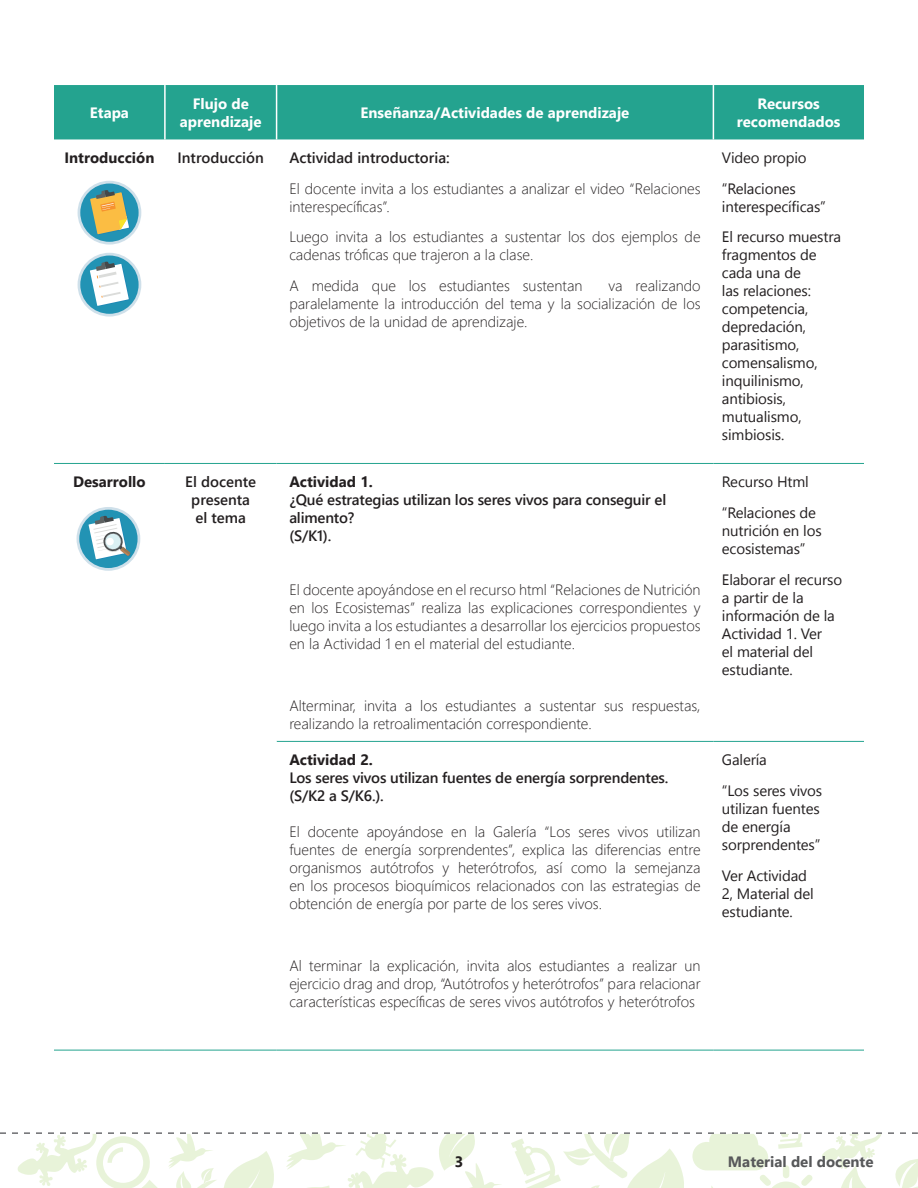
<style>
.page{position:relative;width:918px;height:1188px;background:#fff}
.page>*{position:absolute;margin:0;border:0;box-sizing:border-box;transform-origin:0 0}
.Tex_gen{font:300 15px/18px "Segoe UI";color:#231f20;text-align:justify}
.Tex_gen-2{font:15px/18px "Segoe UI";letter-spacing:-.01em;color:#231f20}
.Tex_gen-3{font:600 15px/18px "Segoe UI";letter-spacing:-.01em;color:#231f20}
.Tex_gen-4{font:700 15px/18px "Segoe UI";color:#fff;text-align:center}
.Tex_gen-5{font:700 15px "Segoe UI";color:#231f20}
.t1{font:700 15px "Segoe UI";color:#57585a}
.s1{font-weight:700}
</style>
<div class="page">
<svg style="left:0;top:1132px;width:918px;height:56px"></svg>
<div style="left:54px;top:85px;width:810px;height:54px;background:#24a38f"></div>
<hr style="left:164px;top:85px;width:2px;height:54px;background:#fff">
<hr style="left:276px;top:85px;width:1px;height:54px;background:#fff">
<hr style="left:713px;top:85px;width:1px;height:54px;background:#fff">
<hr style="left:277px;top:741px;width:436px;height:1px;background:#24a38f">
<hr style="left:713px;top:741px;width:151px;height:1px;background:#24a38f">
<hr style="left:54px;top:1050px;width:111px;height:1px;background:#24a38f">
<hr style="left:165px;top:1050px;width:112px;height:1px;background:#24a38f">
<hr style="left:277px;top:1050px;width:436px;height:1px;background:#24a38f">
<hr style="left:713px;top:1050px;width:151px;height:1px;background:#24a38f">
<hr style="left:54px;top:463px;width:111px;height:1px;background:#24a38f">
<hr style="left:165px;top:463px;width:112px;height:1px;background:#24a38f">
<hr style="left:277px;top:463px;width:436px;height:1px;background:#24a38f">
<hr style="left:713px;top:463px;width:151px;height:1px;background:#24a38f">
<svg style="left:78px;top:181px;width:63px;height:64px"></svg>
<div style="left:80px;top:184px;width:59px;height:58px;background:#2293b4;border-radius:50%"></div>
<svg style="left:90px;top:190px;width:40px;height:45px"></svg>
<svg style="left:78px;top:253px;width:63px;height:64px"></svg>
<div style="left:80px;top:256px;width:59px;height:58px;background:#2293b4;border-radius:50%"></div>
<svg style="left:90px;top:261px;width:40px;height:46px"></svg>
<svg style="left:77px;top:507px;width:63px;height:64px"></svg>
<div style="left:79px;top:510px;width:59px;height:58px;background:#2293b4;border-radius:50%"></div>
<svg style="left:89px;top:516px;width:42px;height:44px"></svg>
<p class="Tex_gen-4" style="left:90px;top:103px;width:41px">Etapa</p>
<p class="Tex_gen-4" style="left:180px;top:94px;width:83px">Flujo de aprendizaje</p>
<p class="Tex_gen-4" style="left:361px;top:103px;width:270px">Enseñanza/Actividades de aprendizaje</p>
<p class="Tex_gen-4" style="left:737px;top:94px;width:105px">Recursos recomendados</p>
<p class="Tex_gen-5" style="left:64px;top:145px;width:92px">Introducción</p>
<p class="Tex_gen-3" style="left:178px;top:148px;width:88px">Introducción</p>
<p class="Tex_gen-3" style="left:289px;top:148px;width:162px">Actividad introductoria:</p>
<p class="Tex_gen" style="left:289px;top:179px;width:413px">El docente invita a los estudiantes a analizar el video “Relaciones interespecíficas”.</p>
<p class="Tex_gen" style="left:289px;top:227px;width:413px">Luego invita a los estudiantes a sustentar los dos ejemplos de cadenas tróficas que trajeron a la clase.</p>
<p class="Tex_gen" style="left:289px;top:276px;width:295px">A medida que los estudiantes sustentan</p>
<p class="Tex_gen-2" style="left:722px;top:148px;width:86px">Video propio</p>
<p class="Tex_gen-2" style="left:722px;top:179px;width:106px">“Relaciones interespecíficas”</p>
<p class="Tex_gen-2" style="left:722px;top:228px;width:121px">El recurso muestra fragmentos de cada una de<br>las relaciones: competencia, depredación, parasitismo, comensalismo, inquilinismo, antibiosis, mutualismo, simbiosis.</p>
<p class="Tex_gen" style="left:289px;top:276px;width:413px;text-indent:319px">va realizando paralelamente la introducción del tema y la socialización de los objetivos de la unidad de aprendizaje.</p>
<p class="Tex_gen-5" style="left:73px;top:470px;width:74px">Desarrollo</p>
<p class="Tex_gen-3" style="left:185px;top:473px;width:72px;text-align:center">El docente presenta el tema</p>
<p class="Tex_gen-3" style="left:289px;top:473px;width:378px"><span class="s1">Actividad 1.<br></span>¿Qué estrategias utilizan los seres vivos para conseguir el alimento?</p>
<p class="Tex_gen-3" style="left:289px;top:527px;width:44px">(S/K1).</p>
<p class="Tex_gen" style="left:289px;top:580px;width:413px">El docente apoyándose en el recurso html “Relaciones de Nutrición en los Ecosistemas” realiza las explicaciones correspondientes y luego invita a los estudiantes a desarrollar los ejercicios propuestos en la Actividad 1 en el material del estudiante.</p>
<p class="Tex_gen" style="left:289px;top:696px;width:413px">Alterminar, invita a los estudiantes a sustentar sus respuestas, realizando la retroalimentación correspondiente.</p>
<p class="Tex_gen-3" style="left:289px;top:751px;width:381px"><span class="s1">Actividad 2.<br></span>Los seres vivos utilizan fuentes de energía sorprendentes.</p>
<p class="Tex_gen-3" style="left:289px;top:787px;width:96px">(S/K2 a S/K6.).</p>
<p class="Tex_gen" style="left:289px;top:822px;width:413px">El docente apoyándose en la Galería “Los seres vivos utilizan fuentes de energía sorprendentes”, explica las diferencias entre organismos autótrofos y heterótrofos, así como la semejanza en los procesos bioquímicos relacionados con las estrategias de obtención de energía por parte de los seres vivos.</p>
<p class="Tex_gen" style="left:289px;top:956px;width:413px">Al terminar la explicación, invita alos estudiantes a realizar un ejercicio drag and drop, “Autótrofos y heterótrofos” para relacionar características específicas de seres vivos autótrofos y heterótrofos</p>
<p class="Tex_gen-2" style="left:722px;top:473px;width:89px">Recurso Html</p>
<p class="Tex_gen-2" style="left:722px;top:503px;width:101px">“Relaciones de nutrición en los ecosistemas”</p>
<p class="Tex_gen-2" style="left:722px;top:570px;width:122px">Elaborar el recurso a partir de la información de la<br>Actividad 1. Ver<br>el material del estudiante.</p>
<p class="Tex_gen-2" style="left:722px;top:750px;width:46px">Galería</p>
<p class="Tex_gen-2" style="left:722px;top:781px;width:102px">“Los seres vivos utilizan fuentes de energía sorprendentes”</p>
<p class="Tex_gen-2" style="left:722px;top:866px;width:93px">Ver Actividad<br>2, Material del estudiante.</p>
<p class="Tex_gen-5" style="left:455px;top:1150px;width:10px">3</p>
<p class="t1" style="left:728px;top:1149px;width:147px">Material del docente</p>
</div>
